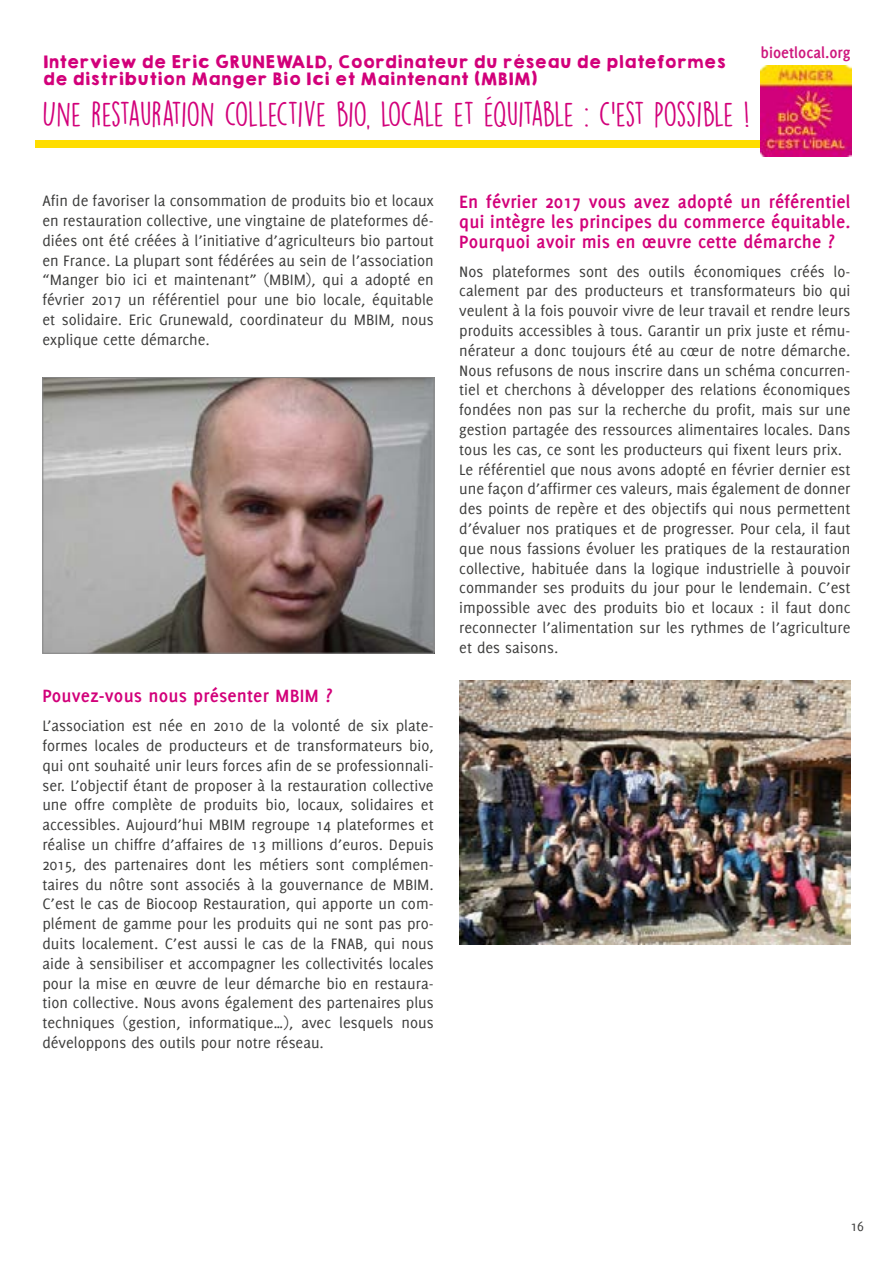
<style>
.page{position:relative;width:893px;height:1263px;background:#fff}
.page>*{position:absolute;margin:0;border:0;box-sizing:border-box;transform-origin:0 0}
.t1{font:31.5px "DK Lemon Yellow Sun";letter-spacing:-.03em;color:#d2007a}
.t2{font:700 19.5px/19.8px "Delicious";letter-spacing:.01em;color:#d2007a;text-align:justify}
.t3{font:700 16.8px "Delicious";color:#ce187e}
.t4{font:16.5px/19.8px "Delicious";color:#3c3c3b;text-align:justify}
.t5{font:15.6px/16.5px "KGHAPPY Solid";color:#d2007a}
.t6{font:15px "Delicious";color:#3c3c3b}
</style>
<div class="page">
<div style="left:35px;top:140px;width:800px;height:8px;background:#fd0"></div>
<img style="left:760px;top:66px;width:91px;height:91px">
<img style="left:44px;top:379px;width:388px;height:273px">
<div style="left:42px;top:377px;width:392px;height:277px;border:1px solid #878787"></div>
<img style="left:459px;top:680px;width:391px;height:264px">
<p class="t5" style="left:42px;top:54px;width:685px">Interview de Eric GRUNEWALD, Coordinateur du réseau de plateformes de distribution Manger Bio Ici et Maintenant (MBIM)</p>
<h1 class="t1" style="left:42px;top:95px;width:709px">UNE RESTAURATION COLLECTIVE BIO, LOCALE ET ÉQUITABLE : C’EST POSSIBLE !</h1>
<p class="t3" style="left:761px;top:43px;width:92px">bioetlocal.org</p>
<p class="t4" style="left:42px;top:191px;width:393px">Afin de favoriser la consommation de produits bio et locaux en restauration collective, une vingtaine de plateformes dé&shy;diées ont été créées à l’initiative d’agriculteurs bio partout en France. La plupart sont fédérées au sein de l’association “Manger bio ici et maintenant” (MBIM), qui a adopté en février 2017 un référentiel pour une bio locale, équitable et solidaire. Eric Grunewald, coordinateur du MBIM, nous explique cette démarche.</p>
<p class="t2" style="left:42px;top:686px;width:291px">Pouvez-vous nous présenter MBIM ?</p>
<p class="t4" style="left:42px;top:716px;width:393px">L’association est née en 2010 de la volonté de six plate&shy;formes locales de producteurs et de transformateurs bio, qui ont souhaité unir leurs forces afin de se professionnali&shy;ser. L’objectif étant de proposer à la restauration collective une offre complète de produits bio, locaux, solidaires et accessibles. Aujourd’hui MBIM regroupe 14 plateformes et réalise un chiffre d’affaires de 13 millions d’euros. Depuis 2015, des partenaires dont les métiers sont complémen&shy;taires du nôtre sont associés à la gouvernance de MBIM.<br>C’est le cas de Biocoop Restauration, qui apporte un com&shy;plément de gamme pour les produits qui ne sont pas pro&shy;duits localement. C’est aussi le cas de la FNAB, qui nous aide à sensibiliser et accompagner les collectivités locales pour la mise en œuvre de leur démarche bio en restaura&shy;tion collective. Nous avons également des partenaires plus techniques (gestion, informatique…), avec lesquels nous développons des outils pour notre réseau.</p>
<p class="t2" style="left:459px;top:192px;width:393px">En février 2017 vous avez adopté un référentiel qui intègre les principes du commerce équitable.<br>Pourquoi avoir mis en œuvre cette démarche ?</p>
<p class="t4" style="left:459px;top:261px;width:393px;text-align:left">Nos plateformes sont des outils économiques créés lo&shy;calement par des producteurs et transformateurs bio qui veulent à la fois pouvoir vivre de leur travail et rendre leurs produits accessibles à tous. Garantir un prix juste et rému&shy;nérateur a donc toujours été au cœur de notre démarche.<br>Nous refusons de nous inscrire dans un schéma concurren&shy;tiel et cherchons à développer des relations économiques fondées non pas sur la recherche du profit, mais sur une gestion partagée des ressources alimentaires locales. Dans tous les cas, ce sont les producteurs qui fixent leurs prix.<br>Le référentiel que nous avons adopté en février dernier est une façon d’affirmer ces valeurs, mais également de donner des points de repère et des objectifs qui nous permettent d’évaluer nos pratiques et de progresser. Pour cela, il faut que nous fassions évoluer les pratiques de la restauration collective, habituée dans la logique industrielle à pouvoir commander ses produits du jour pour le lendemain. C’est impossible avec des produits bio et locaux : il faut donc reconnecter l’alimentation sur les rythmes de l’agriculture et des saisons.</p>
<p class="t6" style="left:850px;top:1217px;width:15px">16</p>
</div>
